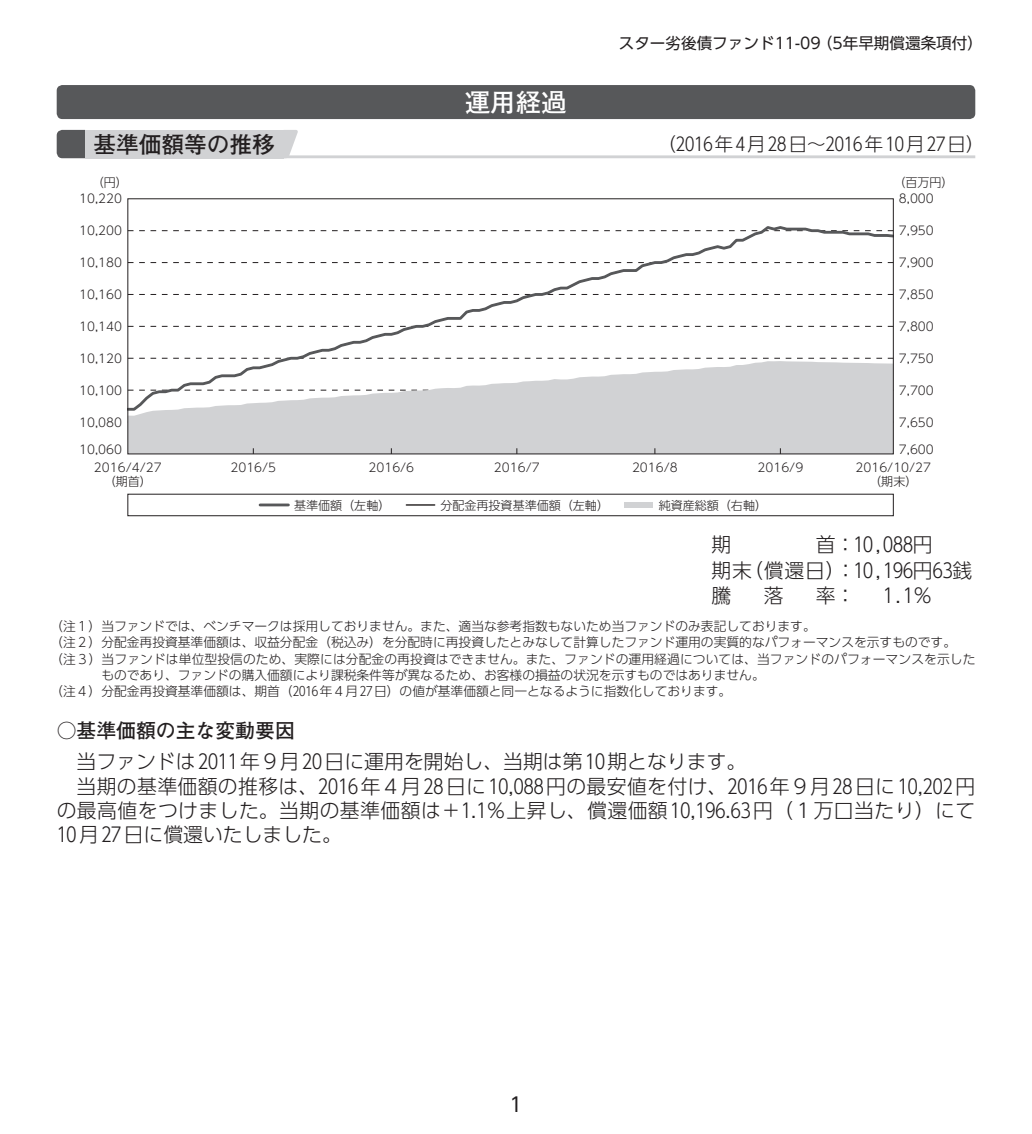
<style>
.page{position:relative;width:1032px;height:1134px;background:#fff}
.page>*{position:absolute;margin:0;border:0;box-sizing:border-box;transform-origin:0 0}
.t1{font:700 25.6px "Futo Go B101 Pro";color:#fff}
.t2{font:700 22.6px "Futo Go B101 Pro";color:#231f20}
.t3{font:300 19.8px "UD Shin Go Pro";letter-spacing:.02em;color:#231f20}
.t4{font:300 19.8px/25.6px "UD Shin Go Pro";color:#231f20}
.t5{font:700 19.8px "Futo Go B101 Pro";color:#231f20}
.t6{font:19.8px "UD Shin Go Pro";color:#231f20}
.t7{font:300 18.4px "UD Shin Go Pro";color:#231f20}
.t8{font:15.6px "UD Shin Go Pro";color:#231f20}
.t9{font:300 12.8px "UD Shin Go Pro";color:#231f20}
.t10{font:300 12px/14.2px "UD Shin Go Pro";color:#231f20;text-align:center}
</style>
<div class="page">
<div style="left:57px;top:85px;width:918px;height:34px;background:#57585a;border-radius:6px"></div>
<hr style="left:85px;top:155px;width:890px;height:3px;background:#d1d2d4">
<svg style="left:57px;top:130px;width:28px;height:28px"></svg>
<div style="left:85px;top:130px;width:199px;height:28px;background:#d1d2d4"></div>
<svg style="left:284px;top:130px;width:14px;height:26px"></svg>
<div style="left:625px;top:502px;width:28px;height:6px;background:#d1d2d4"></div>
<hr style="left:260px;top:503px;width:28px;height:3px;background:#57585a">
<hr style="left:406px;top:504px;width:29px;height:2px;background:#231f20">
<div style="left:128px;top:494px;width:765px;height:22px;border:1px solid #231f20"></div>
<div style="left:130px;top:412px;width:761px;height:40px;background:#d1d2d4"></div>
<svg style="left:130px;top:226px;width:761px;height:186px"></svg>
<h1 class="t1" style="left:465px;top:82px;width:104px">運用経過</h1>
<p class="t8" style="left:619px;top:31px;width:366px">スター劣後債ファンド11-09（5年早期償還条項付）</p>
<h2 class="t2" style="left:94px;top:126px;width:183px">基準価額等の推移</h2>
<h3 class="t7" style="left:657px;top:129px;width:329px">（2016年4月 28日～2016年 10月 27日）</h3>
<p class="t10" style="left:92px;top:175px;width:38px">（円）</p>
<p class="t10" style="left:893px;top:175px;width:62px">（百万円）</p>
<p class="t10" style="left:79px;top:191px;width:44px">10,220</p>
<p class="t10" style="left:899px;top:191px;width:36px">8,000</p>
<p class="t10" style="left:79px;top:223px;width:44px">10,200</p>
<p class="t10" style="left:899px;top:223px;width:36px">7,950</p>
<p class="t10" style="left:79px;top:255px;width:44px">10,180</p>
<p class="t10" style="left:899px;top:255px;width:36px">7,900</p>
<p class="t10" style="left:79px;top:287px;width:44px">10,160</p>
<p class="t10" style="left:899px;top:287px;width:36px">7,850</p>
<p class="t10" style="left:79px;top:319px;width:44px">10,140</p>
<p class="t10" style="left:899px;top:319px;width:36px">7,800</p>
<p class="t10" style="left:79px;top:351px;width:44px">10,120</p>
<p class="t10" style="left:899px;top:351px;width:36px">7,750</p>
<p class="t10" style="left:79px;top:383px;width:44px">10,100</p>
<p class="t10" style="left:899px;top:383px;width:36px">7,700</p>
<p class="t10" style="left:79px;top:415px;width:44px">10,080</p>
<p class="t10" style="left:899px;top:415px;width:36px">7,650</p>
<p class="t10" style="left:79px;top:442px;width:44px">10,060</p>
<p class="t10" style="left:899px;top:442px;width:36px">7,600</p>
<p class="t10" style="left:94px;top:460px;width:69px">2016/4/27（期首）</p>
<p class="t10" style="left:230px;top:460px;width:47px">2016/5</p>
<p class="t10" style="left:368px;top:460px;width:47px">2016/6</p>
<p class="t10" style="left:494px;top:460px;width:47px">2016/7</p>
<p class="t10" style="left:632px;top:460px;width:47px">2016/8</p>
<p class="t10" style="left:757px;top:460px;width:47px">2016/9</p>
<p class="t10" style="left:855px;top:460px;width:77px">2016/10/27（期末）</p>
<p class="t10" style="left:294px;top:498px;width:98px">基準価額（左軸）</p>
<p class="t10" style="left:440px;top:498px;width:170px">分配金再投資基準価額（左軸）</p>
<p class="t10" style="left:659px;top:498px;width:110px">純資産総額（右軸）</p>
<h3 class="t4" style="left:711px;top:531px;width:262px;text-indent:104px">首：10,088円<br>期末（償還日）：10,196円63銭騰</h3>
<h3 class="t3" style="left:711px;top:529px;width:21px">期</h3>
<h3 class="t3" style="left:764px;top:580px;width:21px">落</h3>
<h3 class="t3" style="left:816px;top:580px;width:41px">率：</h3>
<h3 class="t3" style="left:883px;top:580px;width:51px">1.1％</h3>
<p class="t9" style="left:50px;top:616px;width:767px">（注1）当ファンドでは、ベンチマークは採用しておりません。また、適当な参考指数もないため当ファンドのみ表記しております。</p>
<p class="t9" style="left:50px;top:632px;width:907px">（注2）分配金再投資基準価額は、収益分配金（税込み）を分配時に再投資したとみなして計算したファンド運用の実質的なパフォーマンスを示すものです。</p>
<p class="t9" style="left:50px;top:648px;width:927px">（注3）当ファンドは単位型投信のため、実際には分配金の再投資はできません。また、ファンドの運用経過については、当ファンドのパフォーマンスを示した</p>
<p class="t9" style="left:101px;top:665px;width:665px">ものであり、ファンドの購入価額により課税条件等が異なるため、お客様の損益の状況を示すものではありません。</p>
<p class="t9" style="left:50px;top:681px;width:682px">（注4）分配金再投資基準価額は、期首（2016年4月 27日）の値が基準価額と同一となるように指数化しております。</p>
<h3 class="t5" style="left:57px;top:715px;width:240px">○基準価額の主な変動要因</h3>
<h3 class="t4" style="left:77px;top:748px;width:671px">当ファンドは 2011年9月 20日に運用を開始し、当期は第 10期となります。</h3>
<h3 class="t3" style="left:77px;top:770px;width:900px">当期の基準価額の推移は、2016年4月28日に10,088円の最安値を付け、2016年9月28日に10,202円</h3>
<h3 class="t3" style="left:57px;top:794px;width:920px">の最高値をつけました。当期の基準価額は＋1.1％上昇し、償還価額10,196.63円（1万口当たり）にて</h3>
<h3 class="t4" style="left:57px;top:821px;width:287px">10月 27日に償還いたしました。</h3>
<h3 class="t6" style="left:509px;top:1088px;width:15px">1</h3>
</div>
